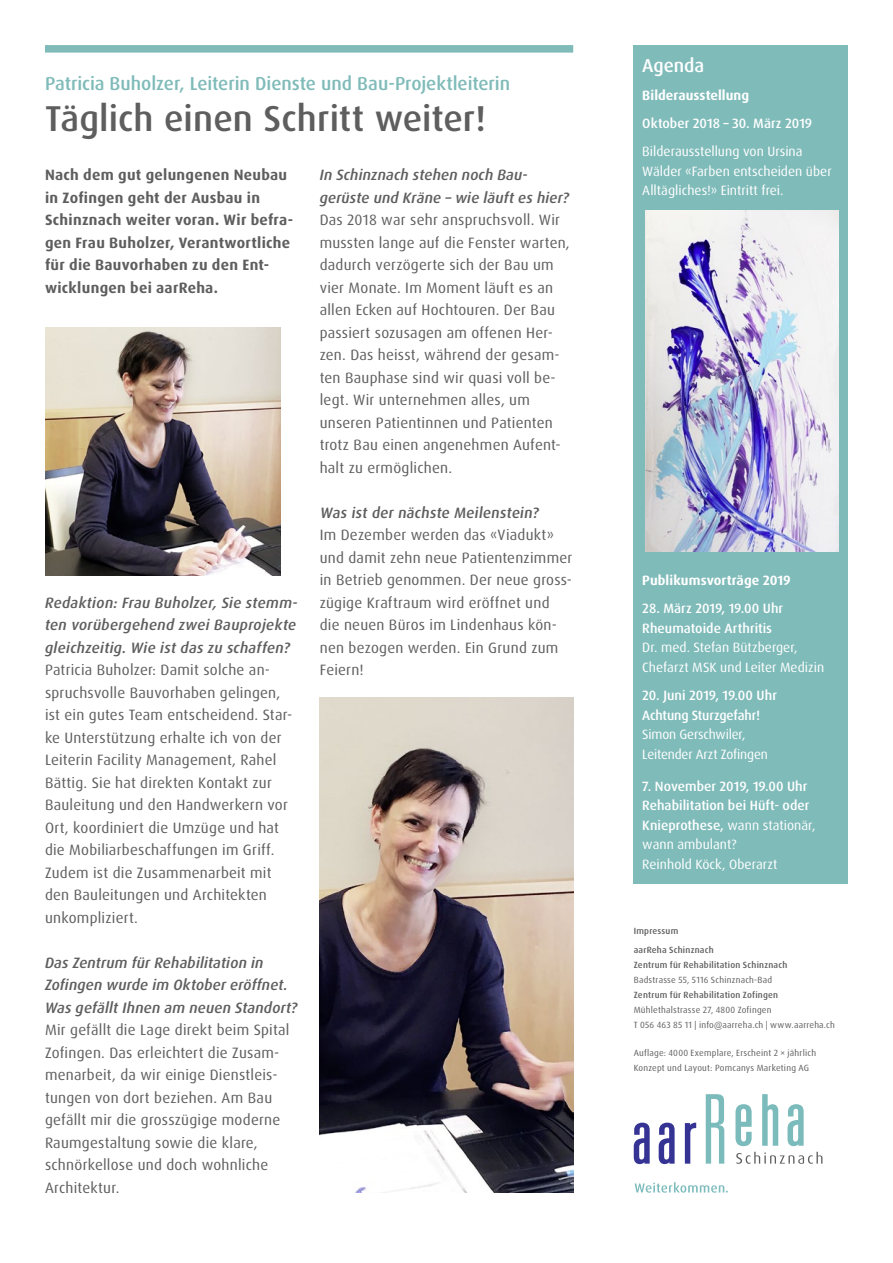
<style>
.page{position:relative;width:893px;height:1263px;background:#fff}
.page>*{position:absolute;margin:0;border:0;box-sizing:border-box;transform-origin:0 0}
.t1{font:500 36px "Dax Pro";letter-spacing:.005em;color:#5f5e5e}
.t2{font:500 18.75px "Dax Pro";letter-spacing:-.005em;color:#7fbbb9}
.t3{font:500 18.75px "Dax Pro";letter-spacing:-.005em;color:#fff}
.t4{font:15px/22.5px "Dax Pro";letter-spacing:.015em;color:#5f5e5e}
.t5{font:italic 500 15px/22.5px "Dax Pro";letter-spacing:.01em;color:#5f5e5e}
.t6{font:700 15px/22.5px "Dax Pro";letter-spacing:.02em;color:#5f5e5e}
.t7{font:500 15px "Dax Pro";color:#5f5e5e}
.t8{font:500 13.5px/19.5px "Dax Pro";letter-spacing:.005em;color:#fff}
.t9{font:13.5px/19.5px "Dax Pro";color:#fff}
.t10{font:700 13.5px "Dax Pro";letter-spacing:.005em;color:#fff}
.t11{font:9px/15px "Dax Pro";letter-spacing:.025em;color:#5f5e5e}
.t12{font:500 9px/19.2px "Dax Pro";letter-spacing:.025em;color:#5f5e5e}
.s1{font-weight:400}
</style>
<div class="page">
<div style="left:45px;top:45px;width:528px;height:8px;background:#7fbbb9"></div>
<svg style="left:635px;top:1182px;width:93px;height:11px"></svg>
<svg style="left:634px;top:1123px;width:16px;height:41px"></svg>
<svg style="left:659px;top:1123px;width:16px;height:41px"></svg>
<svg style="left:685px;top:1123px;width:11px;height:40px"></svg>
<svg style="left:735px;top:1104px;width:17px;height:42px"></svg>
<svg style="left:762px;top:1094px;width:16px;height:52px"></svg>
<svg style="left:787px;top:1104px;width:17px;height:42px"></svg>
<svg style="left:706px;top:1094px;width:18px;height:69px"></svg>
<svg style="left:736px;top:1152px;width:86px;height:12px"></svg>
<img style="left:320px;top:698px;width:253px;height:494px">
<img style="left:45px;top:328px;width:235px;height:247px">
<div style="left:634px;top:45px;width:214px;height:838px;background:#7fbbb9"></div>
<img style="left:645px;top:211px;width:193px;height:340px">
<p class="t2" style="left:45px;top:71px;width:467px">Patricia Buholzer, Leiterin Dienste und Bau-Projektleiterin</p>
<h1 class="t1" style="left:45px;top:95px;width:442px">Täglich einen Schritt weiter!</h1>
<p class="t6" style="left:45px;top:164px;width:250px">Nach dem gut gelungenen Neubau in Zofingen geht der Ausbau in<br>Schinznach weiter voran. Wir befra&shy;gen Frau Buholzer, Verantwortliche für die Bauvorhaben zu den Ent&shy;wicklungen bei aarReha.</p>
<p class="t5" style="left:320px;top:164px;width:251px">In Schinznach stehen noch Bau&shy;gerüste und Kräne – wie läuft es hier?</p>
<p class="t4" style="left:320px;top:209px;width:252px">Das 2018 war sehr anspruchsvoll. Wir mussten lange auf die Fenster warten, dadurch verzögerte sich der Bau um vier Monate. Im Moment läuft es an allen Ecken auf Hochtouren. Der Bau passiert sozusagen am offenen Her&shy;zen. Das heisst, während der gesam&shy;ten Bauphase sind wir quasi voll be&shy;legt. Wir unternehmen alles, um unseren Patientinnen und Patienten trotz Bau einen angenehmen Aufent&shy;halt zu ermöglichen.</p>
<p class="t7" style="left:320px;top:503px;width:223px">Was ist der nächste Meilenstein?</p>
<p class="t4" style="left:320px;top:524px;width:254px">Im Dezember werden das «Viadukt» und damit zehn neue Patientenzimmer in Betrieb genommen. Der neue gross&shy;zügige Kraftraum wird eröffnet und die neuen Büros im Lindenhaus kön&shy;nen bezogen werden. Ein Grund zum<br>Feiern!</p>
<p class="t5" style="left:45px;top:591px;width:254px;text-align:justify">Redaktion: Frau Buholzer, Sie stemm&shy;ten vorübergehend zwei Bauprojekte gleichzeitig. Wie ist das zu schaffen?</p>
<p class="t4" style="left:45px;top:659px;width:249px">Patricia Buholzer: Damit solche an&shy;spruchsvolle Bauvorhaben gelingen, ist ein gutes Team entscheidend. Star&shy;ke Unterstützung erhalte ich von der Leiterin Facility Management, Rahel Bättig. Sie hat direkten Kontakt zur Bauleitung und den Handwerkern vor Ort, koordiniert die Umzüge und hat die Mobiliarbeschaffungen im Griff.<br>Zudem ist die Zusammenarbeit mit den Bauleitungen und Architekten unkompliziert.</p>
<p class="t5" style="left:45px;top:951px;width:254px">Das Zentrum für Rehabilitation in<br>Zofingen wurde im Oktober eröffnet.<br>Was gefällt Ihnen am neuen Standort?</p>
<p class="t4" style="left:45px;top:1019px;width:246px">Mir gefällt die Lage direkt beim Spital Zofingen. Das erleichtert die Zusam&shy;menarbeit, da wir einige Dienstleis&shy;tungen von dort beziehen. Am Bau gefällt mir die grosszügige moderne Raumgestaltung sowie die klare, schnörkellose und doch wohnliche Architektur.</p>
<p class="t3" style="left:642px;top:54px;width:63px">Agenda</p>
<p class="t10" style="left:642px;top:87px;width:108px">Bilderausstellung</p>
<p class="t8" style="left:642px;top:114px;width:172px">Oktober 2018 – 30. März 2019</p>
<p class="t9" style="left:642px;top:142px;width:191px">Bilderausstellung von Ursina<br>Wälder «Farben entscheiden über<br>Alltägliches!» Eintritt frei.</p>
<p class="t10" style="left:642px;top:572px;width:150px">Publikumsvorträge 2019</p>
<p class="t8" style="left:642px;top:599px;width:142px">28. März 2019, 19.00 Uhr<br>Rheumatoide Arthritis</p>
<p class="t9" style="left:642px;top:638px;width:184px">Dr. med. Stefan Bützberger,<br>Chefarzt MSK und Leiter Medizin</p>
<p class="t8" style="left:642px;top:686px;width:136px">20. Juni 2019, 19.00 Uhr<br>Achtung Sturzgefahr!</p>
<p class="t9" style="left:642px;top:725px;width:127px">Simon Gerschwiler,<br>Leitender Arzt Zofingen</p>
<p class="t8" style="left:642px;top:776px;width:175px">7. November 2019, 19.00 Uhr<br>Rehabilitation bei Hüft- oder<br>Knieprothese, <span class="s1">wann stationär, wann ambulant?<br>Reinhold Köck, Oberarzt</span></p>
<p class="t12" style="left:634px;top:921px;width:81px">Impressum<br>aarReha Schinznach</p>
<p class="t12" style="left:634px;top:956px;width:155px">Zentrum für Rehabilitation Schinznach</p>
<p class="t11" style="left:634px;top:973px;width:140px">Badstrasse 55, 5116 Schinznach-Bad</p>
<p class="t12" style="left:634px;top:986px;width:146px">Zentrum für Rehabilitation Zofingen</p>
<p class="t11" style="left:634px;top:1003px;width:203px">Mühlethalstrasse 27, 4800 Zofingen<br>T 056 463 85 11 | info@aarreha.ch | www.aarreha.ch</p>
<p class="t11" style="left:634px;top:1045px;width:184px">Auflage: 4000 Exemplare, Erscheint 2 × jährlich<br>Konzept und Layout: Pomcanys Marketing AG</p>
</div>
